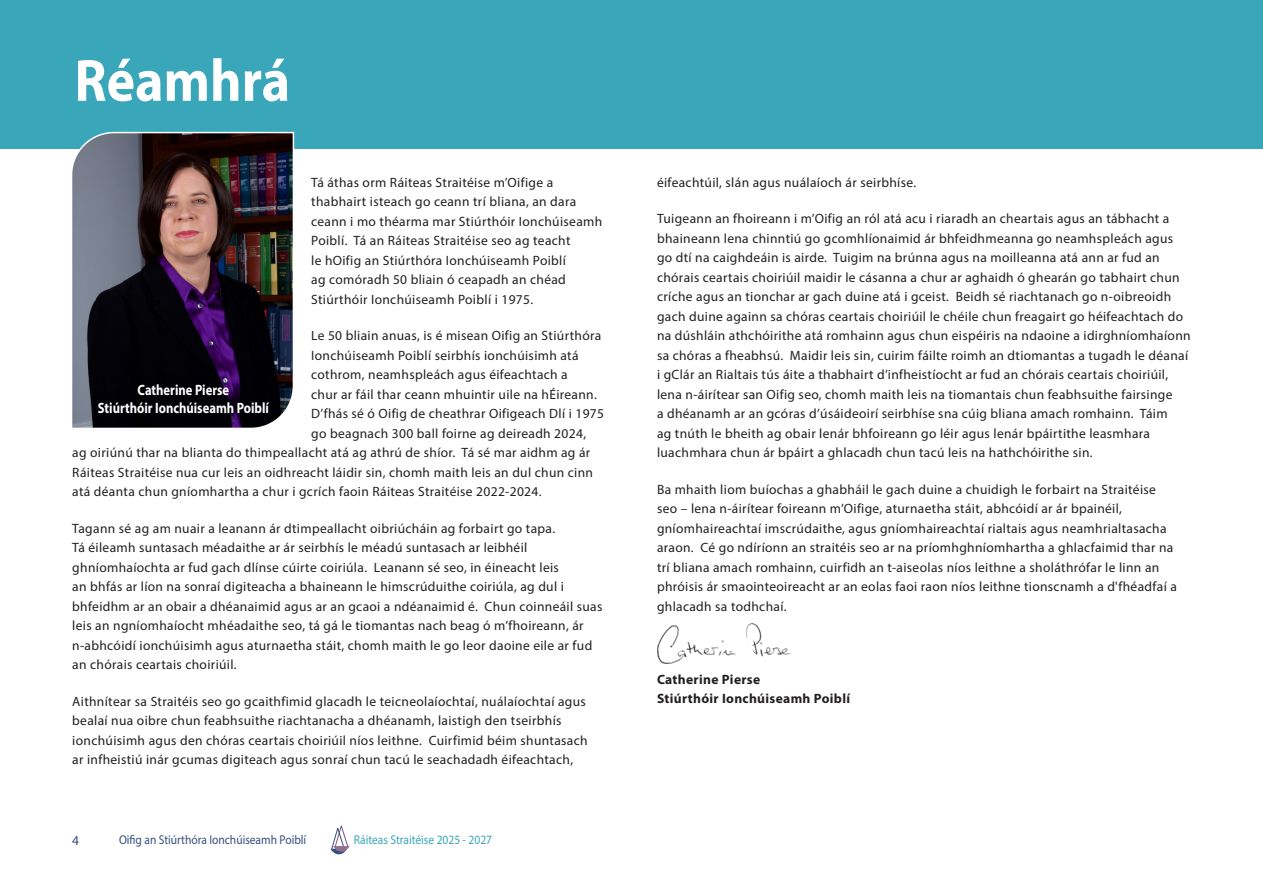
<style>
.page{position:relative;width:1263px;height:893px;background:#fff}
.page>*{position:absolute;margin:0;border:0;box-sizing:border-box;transform-origin:0 0}
.Heading1{font:700 60px "Myriad Pro";color:#fff;scale:.9 1}
.Normal_Para{font:700 15px/18px "Myriad Pro";color:#fff;text-align:center;scale:.84 1}
.Normal_Para-2{font:13.5px/19.5px "Myriad Pro";letter-spacing:.025em;color:#231f20}
.Normal_Para-3{font:700 13.5px/19.5px "Myriad Pro";letter-spacing:.025em;color:#231f20}
.t1{font:13.5px "Myriad Pro";color:#354f7e}
.t2{font:12.75px "Myriad Pro";color:#354f7e;scale:.9 1}
.t3{font:12.75px "Myriad Pro";color:#3aa6b9;scale:.9 1}
</style>
<div class="page">
<svg style="left:330px;top:825px;width:20px;height:30px"></svg>
<img style="left:657px;top:624px;width:134px;height:39px">
<div style="left:0;top:0;width:1263px;height:149px;background:#3aa6b9"></div>
<img style="left:72px;top:131px;width:223px;height:297px">
<p class="Heading1" style="left:75px;top:41px;width:241px">Réamhrá</p>
<p class="Normal_Para-2" style="left:311px;top:172px;width:293px">Tá áthas orm Ráiteas Straitéise m’Oifige a thabhairt isteach go ceann trí bliana, an dara ceann i mo théarma mar Stiúrthóir Ionchúiseamh Poiblí. Tá an Ráiteas Straitéise seo ag teacht<br>le hOifig an Stiúrthóra Ionchúiseamh Poiblí<br>ag comóradh 50 bliain ó ceapadh an chéad Stiúrthóir Ionchúiseamh Poiblí i 1975.</p>
<p class="Normal_Para-2" style="left:311px;top:326px;width:292px">Le 50 bliain anuas, is é misean Oifig an Stiúrthóra</p>
<p class="Normal_Para-2" style="left:311px;top:345px;width:269px">Ionchúiseamh Poiblí seirbhís ionchúisimh atá</p>
<p class="Normal_Para-2" style="left:311px;top:365px;width:258px">cothrom, neamhspleách agus éifeachtach a</p>
<p class="Normal_Para-2" style="left:311px;top:384px;width:287px">chur ar fáil thar ceann mhuintir uile na hÉireann.</p>
<p class="Normal_Para-2" style="left:311px;top:404px;width:294px">D’fhás sé ó Oifig de cheathrar Oifigeach Dlí i 1975</p>
<p class="Normal_Para-2" style="left:311px;top:423px;width:276px">go beagnach 300 ball foirne ag deireadh 2024,</p>
<p class="Normal_Para-2" style="left:72px;top:443px;width:519px">ag oiriúnú thar na blianta do thimpeallacht atá ag athrú de shíor. Tá sé mar aidhm ag ár</p>
<p class="Normal_Para-2" style="left:72px;top:462px;width:522px">Ráiteas Straitéise nua cur leis an oidhreacht láidir sin, chomh maith leis an dul chun cinn</p>
<p class="Normal_Para-2" style="left:72px;top:482px;width:471px">atá déanta chun gníomhartha a chur i gcrích faoin Ráiteas Straitéise 2022-2024.</p>
<p class="Normal_Para-2" style="left:72px;top:518px;width:532px">Tagann sé ag am nuair a leanann ár dtimpeallacht oibriúcháin ag forbairt go tapa.<br>Tá éileamh suntasach méadaithe ar ár seirbhís le méadú suntasach ar leibhéil ghníomhaíochta ar fud gach dlínse cúirte coiriúla. Leanann sé seo, in éineacht leis<br>an bhfás ar líon na sonraí digiteacha a bhaineann le himscrúduithe coiriúla, ag dul i bhfeidhm ar an obair a dhéanaimid agus ar an gcaoi a ndéanaimid é. Chun coinneáil suas leis an ngníomhaíocht mhéadaithe seo, tá gá le tiomantas nach beag ó m’fhoireann, ár n-abhcóidí ionchúisimh agus aturnaetha stáit, chomh maith le go leor daoine eile ar fud an chórais ceartais choiriúil.</p>
<p class="Normal_Para-2" style="left:72px;top:691px;width:517px">Aithnítear sa Straitéis seo go gcaithfimid glacadh le teicneolaíochtaí, nuálaíochtaí agus bealaí nua oibre chun feabhsuithe riachtanacha a dhéanamh, laistigh den tseirbhís ionchúisimh agus den chóras ceartais choiriúil níos leithne. Cuirfimid béim shuntasach ar infheistiú inár gcumas digiteach agus sonraí chun tacú le seachadadh éifeachtach,</p>
<p class="Normal_Para" style="left:98px;top:380px;width:205px">Catherine Pierse<br>Stiúrthóir Ionchúiseamh Poiblí</p>
<p class="t1" style="left:72px;top:832px;width:8px">4</p>
<p class="t2" style="left:119px;top:832px;width:210px">Oifig an Stiúrthóra Ionchúiseamh Poiblí</p>
<p class="t3" style="left:354px;top:832px;width:155px">Ráiteas Straitéise 2025 - 2027</p>
<p class="Normal_Para-2" style="left:657px;top:172px;width:261px">éifeachtúil, slán agus nuálaíoch ár seirbhíse.</p>
<p class="Normal_Para-2" style="left:657px;top:209px;width:535px">Tuigeann an fhoireann i m’Oifig an ról atá acu i riaradh an cheartais agus an tábhacht a bhaineann lena chinntiú go gcomhlíonaimid ár bhfeidhmeanna go neamhspleách agus go dtí na caighdeáin is airde. Tuigim na brúnna agus na moilleanna atá ann ar fud an chórais ceartais choiriúil maidir le cásanna a chur ar aghaidh ó ghearán go tabhairt chun críche agus an tionchar ar gach duine atá i gceist. Beidh sé riachtanach go n-oibreoidh gach duine againn sa chóras ceartais choiriúil le chéile chun freagairt go héifeachtach do na dúshláin athchóirithe atá romhainn agus chun eispéiris na ndaoine a idirghníomhaíonn sa chóras a fheabhsú. Maidir leis sin, cuirim fáilte roimh an dtiomantas a tugadh le déanaí i gClár an Rialtais tús áite a thabhairt d’infheistíocht ar fud an chórais ceartais choiriúil, lena n-áirítear san Oifig seo, chomh maith leis na tiomantais chun feabhsuithe fairsinge<br>a dhéanamh ar an gcóras d’úsáideoirí seirbhíse sna cúig bliana amach romhainn. Táim<br>ag tnúth le bheith ag obair lenár bhfoireann go léir agus lenár bpáirtithe leasmhara luachmhara chun ár bpáirt a ghlacadh chun tacú leis na hathchóirithe sin.</p>
<p class="Normal_Para-2" style="left:657px;top:479px;width:521px">Ba mhaith liom buíochas a ghabháil le gach duine a chuidigh le forbairt na Straitéise seo – lena n-áirítear foireann m’Oifige, aturnaetha stáit, abhcóidí ar ár bpainéil, gníomhaireachtaí imscrúdaithe, agus gníomhaireachtaí rialtais agus neamhrialtasacha araon. Cé go ndíríonn an straitéis seo ar na príomhghníomhartha a ghlacfaimid thar na trí bliana amach romhainn, cuirfidh an t-aiseolas níos leithne a sholáthrófar le linn an phróisis ár smaointeoireacht ar an eolas faoi raon níos leithne tionscnamh a d'fhéadfaí a ghlacadh sa todhchaí.</p>
<p class="Normal_Para-3" style="left:657px;top:669px;width:195px">Catherine Pierse<br>Stiúrthóir Ionchúiseamh Poiblí</p>
</div>
